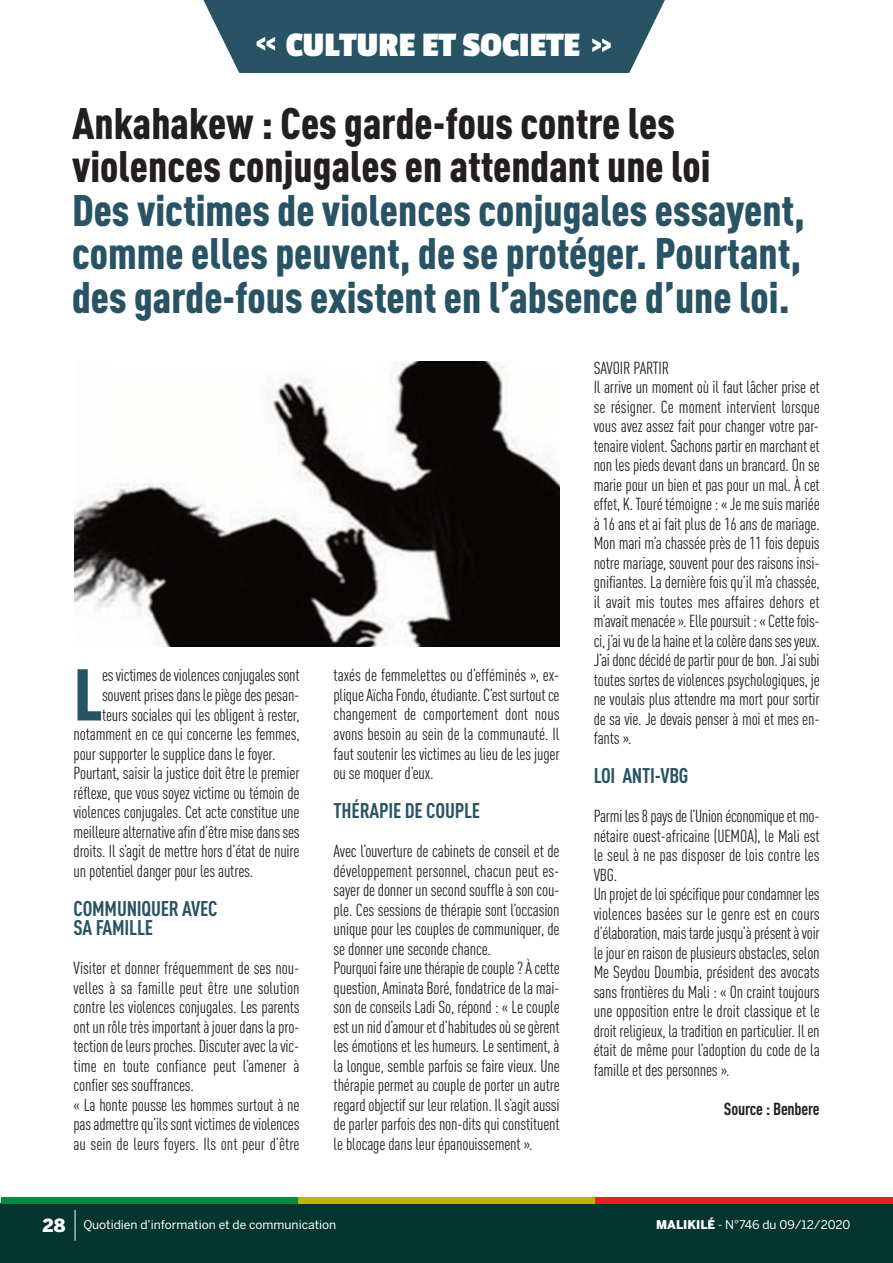
<style>
.page{position:relative;width:893px;height:1263px;background:#fff}
.page>*{position:absolute;margin:0;border:0;box-sizing:border-box;transform-origin:0 0}
.t1{font:900 condensed 72px "DIN Pro";color:#275364}
.t2{font:900 condensed 43.5px/43.5px "DIN Pro";color:#275364;text-align:justify}
.t3{font:900 condensed 43.5px/43.5px "DIN Pro";color:#231f20}
.t4{font:700 36px "Passion One";color:#fff}
.t5{font:700 condensed 21px/19.5px "DIN Pro";letter-spacing:-.01em;color:#275364}
.t6{font:condensed 17.25px/19.5px "DIN Pro";letter-spacing:-.01em;color:#231f20}
.t7{font:700 condensed 17.25px "DIN Pro";letter-spacing:-.01em;color:#231f20}
.t8{font:12px "Benton Sans";color:#fff}
.s1{font-weight:900;font-size:18px}
.s2{font-weight:900}
</style>
<div class="page">
<div style="left:1px;top:1203px;width:892px;height:60px;background:#05352f"></div>
<div style="left:1px;top:1197px;width:297px;height:6px;background:#008b43"></div>
<div style="left:298px;top:1197px;width:298px;height:6px;background:#c0b301"></div>
<div style="left:596px;top:1197px;width:297px;height:6px;background:#ee1d23"></div>
<hr style="left:75px;top:1210px;width:1px;height:31px;background:#fff">
<svg style="left:203px;top:0;width:462px;height:73px;background:#396171"></svg>
<img style="left:74px;top:361px;width:485px;height:286px">
<h3 class="t4" style="left:286px;top:26px;width:296px">CULTURE ET SOCIETE</h3>
<h2 class="t3" style="left:72px;top:105px;width:640px">Ankahakew : Ces garde-fous contre les violences conjugales en attendant une loi</h2>
<h2 class="t2" style="left:72px;top:192px;width:735px">Des victimes de violences conjugales essayent, comme elles peuvent, de se protéger. Pourtant, des garde-fous existent en l’absence d’une loi.</h2>
<h1 class="t1" style="left:74px;top:669px;width:31px">L</h1>
<p class="t6" style="left:102px;top:667px;width:199px">esvictimesdeviolencesconjugalessont</p>
<p class="t6" style="left:102px;top:687px;width:199px">souventprisesdanslepiègedespesan-</p>
<p class="t6" style="left:102px;top:706px;width:199px">teurs sociales qui les obligent à rester,</p>
<p class="t6" style="left:74px;top:726px;width:228px">notamment en ce qui concerne les femmes,</p>
<p class="t6" style="left:74px;top:745px;width:203px">pour supporter le supplice dans le foyer.</p>
<p class="t6" style="left:74px;top:765px;width:228px">Pourtant, saisir la justice doit être le premier</p>
<p class="t6" style="left:74px;top:784px;width:228px">réflexe, que vous soyez victime ou témoin de</p>
<p class="t6" style="left:74px;top:804px;width:228px">violences conjugales. Cet acte constitue une</p>
<p class="t6" style="left:74px;top:823px;width:228px">meilleurealternativeafind’êtremisedansses</p>
<p class="t6" style="left:74px;top:843px;width:228px">droits. Il s’agit de mettre hors d’état de nuire</p>
<p class="t6" style="left:74px;top:862px;width:181px">un potentiel danger pour les autres.</p>
<p class="t5" style="left:74px;top:900px;width:146px">COMMUNIQUER AVEC<br>SA FAMILLE</p>
<p class="t6" style="left:73px;top:960px;width:228px">Visiter et donner fréquemment de ses nou&shy;velles à sa famille peut être une solution contre les violences conjugales. Les parents ontunrôletrèsimportantàjouerdanslapro&shy;tectiondeleursproches. Discuteraveclavic&shy;time en toute confiance peut l’amener à confier ses souffrances.<br>« La honte pousse les hommes surtout à ne pasadmettrequ’ilssontvictimesdeviolences au sein de leurs foyers. Ils ont peur d’être</p>
<p class="t6" style="left:334px;top:667px;width:228px;text-align:justify">taxés de femmelettes ou d’efféminés », ex&shy;pliqueAïchaFondo,étudiante.C’estsurtoutce changement de comportement dont nous avons besoin au sein de la communauté. Il faut soutenir les victimes au lieu de les juger ou se moquer d’eux.</p>
<p class="t5" style="left:334px;top:803px;width:148px">THÉRAPIE DE COUPLE</p>
<p class="t6" style="left:334px;top:843px;width:228px">Avec l’ouverture de cabinets de conseil et de développement personnel, chacun peut es&shy;sayer de donner un second souffle à son cou&shy;ple. Ces sessions de thérapie sont l’occasion unique pour les couples de communiquer, de se donner une seconde chance.<br>Pourquoi faireunethérapiedecouple?Àcette question, Aminata Boré, fondatrice de la mai&shy;son de conseils Ladi So, répond : « Le couple estunnidd’amouretd’habitudesoùsegèrent les émotions et les humeurs. Le sentiment, à la longue, semble parfois se faire vieux. Une thérapie permet au couple de porter un autre regard objectif sur leur relation. Il s’agit aussi de parler parfois des non-dits qui constituent le blocage dans leur épanouissement ».</p>
<p class="t6" style="left:594px;top:360px;width:228px">SAVOIR PARTIR<br>Il arrive un moment où il faut lâcher prise et se résigner. Ce moment intervient lorsque vous avez assez fait pour changer votre par&shy;tenaireviolent.Sachonspartiren marchantet non les pieds devant dans un brancard. On se marie pour un bien et pas pour un mal. À cet effet, K. Touré témoigne : « Je me suis mariée à 16 ans et ai fait plus de 16 ans de mariage.<br>Mon mari m’a chassée près de 11 fois depuis notre mariage, souvent pour des raisons insi&shy;gnifiantes. La dernière fois qu’il m’a chassée, il avait mis toutes mes affaires dehors et m’avaitmenacée».Ellepoursuit :«Cettefois&shy;ci, j’aivudelahaineet lacolèredanssesyeux.<br>J’aidoncdécidédepartirpourdebon.J’aisubi toutes sortes de violences psychologiques, je ne voulais plus attendre ma mort pour sortir de sa vie. Je devais penser à moi et mes en&shy;fants ».</p>
<p class="t5" style="left:594px;top:768px;width:96px">LOI ANTI-VBG</p>
<p class="t6" style="left:594px;top:808px;width:228px">Parmi les8paysdel’Unionéconomiqueetmo&shy;nétaire ouest-africaine (UEMOA), le Mali est le seul à ne pas disposer de lois contre les VBG.<br>Unprojetdeloispécifiquepourcondamner les violences basées sur le genre est en cours d’élaboration,maistardejusqu’àprésentàvoir lejourenraisondeplusieursobstacles,selon Me Seydou Doumbia, président des avocats sans frontières du Mali : « On craint toujours une opposition entre le droit classique et le droit religieux, la tradition en particulier. Il en était de même pour l’adoption du code de la famille et des personnes ».</p>
<p class="t7" style="left:724px;top:1102px;width:97px">Source : Benbere</p>
<p class="t8" style="left:43px;top:1218px;width:295px"><span class="s1">28</span> Quotidien d’information et de communication</p>
<p class="t8" style="left:656px;top:1218px;width:196px"><span class="s2">MALIKILÉ</span> - N°746 du 09/12/2020</p>
</div>
